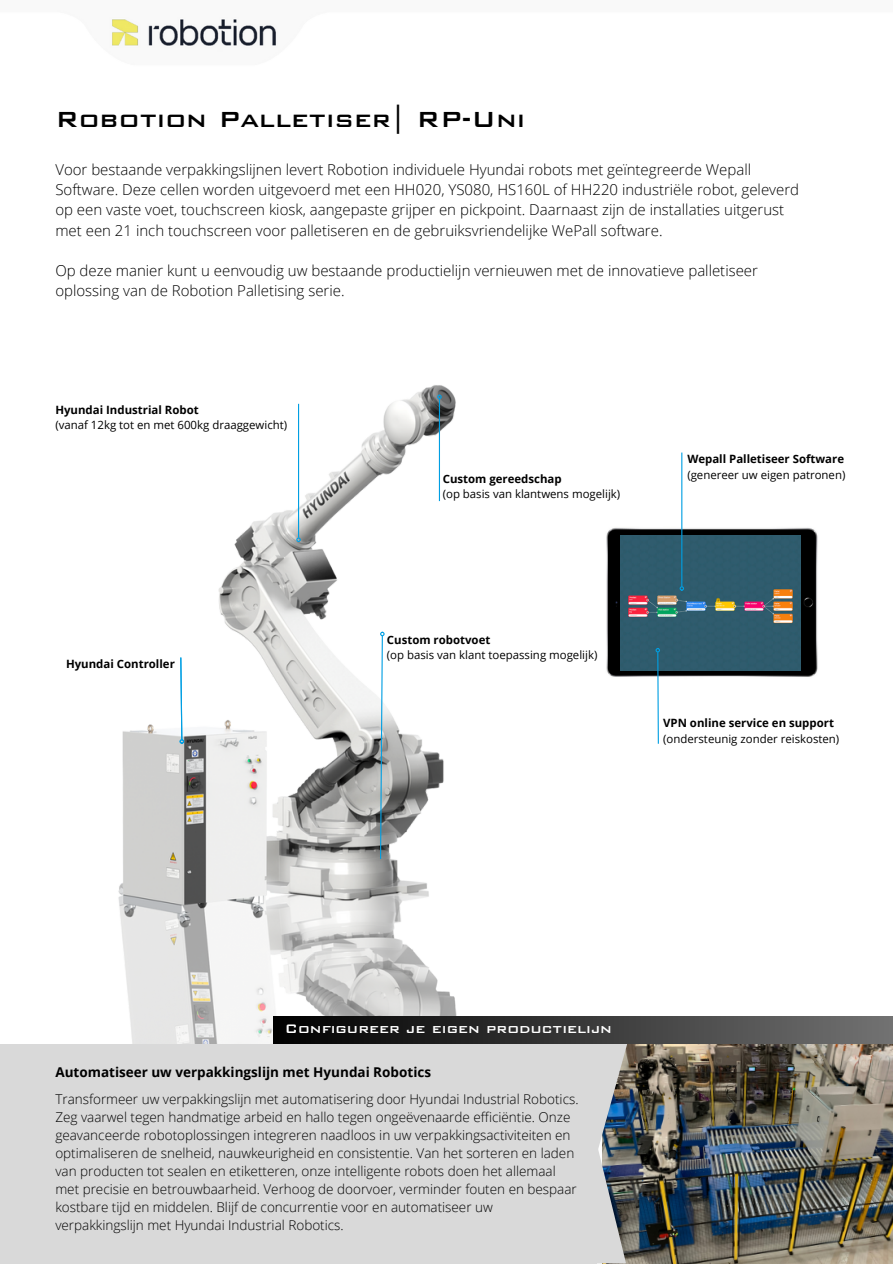
<style>
.page{position:relative;width:893px;height:1264px;background:#fff}
.page>*{position:absolute;margin:0;border:0;box-sizing:border-box;transform-origin:0 0}
.t1{font:500 29.25px "Bank Gothic BT";color:#000}
.t2{font:500 16.5px "Bank Gothic BT";color:#fff}
.t3{font:300 15px/20.2px "Open Sans";color:#000}
.t4{font:300 13.5px/18px "Open Sans";color:#000}
.t5{font:700 13.5px "Open Sans";color:#000}
.t6{font:11.4px "Open Sans";color:#000}
.t7{font:700 11.4px "Open Sans";color:#000}
</style>
<div class="page">
<img style="left:756px;top:527px;width:62px;height:150px">
<img style="left:756px;top:536px;width:44px;height:134px">
<img style="left:118px;top:385px;width:638px;height:658px">
<hr style="left:439px;top:399px;width:1px;height:102px;background:#009fe3">
<svg style="left:437px;top:394px;width:4px;height:5px"></svg>
<svg style="left:379px;top:631px;width:5px;height:229px"></svg>
<svg style="left:655px;top:648px;width:5px;height:97px"></svg>
<div style="left:0;top:1043px;width:596px;height:220px;background:#d9d9d9"></div>
<img style="left:627px;top:1043px;width:265px;height:220px">
<div style="left:273px;top:1016px;width:619px;height:27px;background:linear-gradient(to right,#000,#727272)"></div>
<svg style="left:565px;top:1043px;width:62px;height:220px"></svg>
<hr style="left:681px;top:452px;width:1px;height:134px;background:#009fe3">
<svg style="left:679px;top:586px;width:5px;height:4px"></svg>
<svg style="left:179px;top:656px;width:5px;height:87px"></svg>
<hr style="left:298px;top:404px;width:1px;height:134px;background:#009fe3">
<svg style="left:296px;top:537px;width:5px;height:5px"></svg>
<img style="left:112px;top:19px;width:164px;height:27px">
<p class="t1" style="left:55px;top:104px;width:471px">Robotion Palletiser| RP-Uni</p>
<p class="t3" style="left:55px;top:159px;width:745px">Voor bestaande verpakkingslijnen levert Robotion individuele Hyundai robots met geïntegreerde Wepall Software. Deze cellen worden uitgevoerd met een HH020, YS080, HS160L of HH220 industriële robot, geleverd op een vaste voet, touchscreen kiosk, aangepaste grijper en pickpoint. Daarnaast zijn de installaties uitgerust met een 21 inch touchscreen voor palletiseren en de gebruiksvriendelijke WePall software.</p>
<p class="t3" style="left:55px;top:260px;width:704px">Op deze manier kunt u eenvoudig uw bestaande productielijn vernieuwen met de innovatieve palletiseer oplossing van de Robotion Palletising serie.</p>
<p class="t7" style="left:55px;top:402px;width:145px">Hyundai Industrial Robot</p>
<h2 class="t6" style="left:55px;top:417px;width:233px">(vanaf 12kg tot en met 600kg draaggewicht)</h2>
<p class="t7" style="left:66px;top:656px;width:110px">Hyundai Controller</p>
<p class="t7" style="left:442px;top:471px;width:120px">Custom gereedschap</p>
<h5 class="t6" style="left:442px;top:486px;width:179px">(op basis van klantwens mogelijk)</h5>
<h2 class="t7" style="left:687px;top:451px;width:158px">Wepall Palletiseer Software</h2>
<p class="t6" style="left:687px;top:466px;width:159px">(genereer uw eigen patronen)</p>
<p class="t7" style="left:387px;top:632px;width:105px">Custom robotvoet</p>
<p class="t6" style="left:387px;top:647px;width:212px">(op basis van klant toepassing mogelijk)</p>
<p class="t7" style="left:663px;top:715px;width:172px">VPN online service en support</p>
<p class="t6" style="left:663px;top:730px;width:178px">(ondersteunig zonder reiskosten)</p>
<p class="t2" style="left:285px;top:1019px;width:328px">Configureer je eigen productielijn</p>
<p class="t5" style="left:55px;top:1062px;width:377px">Automatiseer uw verpakkingslijn met Hyundai Robotics</p>
<h2 class="t4" style="left:55px;top:1089px;width:524px">Transformeer uw verpakkingslijn met automatisering door Hyundai Industrial Robotics.<br>Zeg vaarwel tegen handmatige arbeid en hallo tegen ongeëvenaarde efficiëntie. Onze geavanceerde robotoplossingen integreren naadloos in uw verpakkingsactiviteiten en optimaliseren de snelheid, nauwkeurigheid en consistentie. Van het sorteren en laden van producten tot sealen en etiketteren, onze intelligente robots doen het allemaal met precisie en betrouwbaarheid. Verhoog de doorvoer, verminder fouten en bespaar kostbare tijd en middelen. Blijf de concurrentie voor en automatiseer uw verpakkingslijn met Hyundai Industrial Robotics.</h2>
</div>
